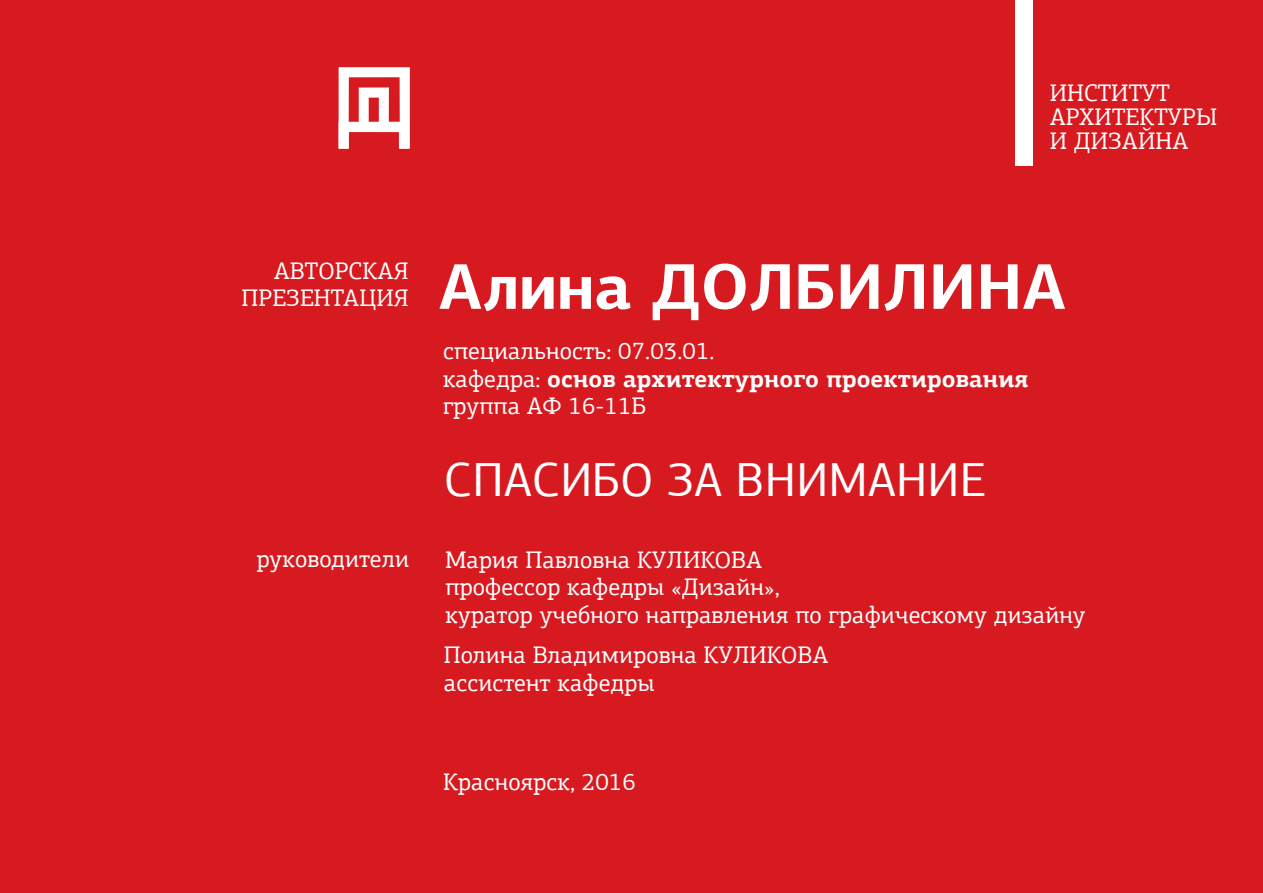
<style>
.page{position:relative;width:1263px;height:893px;background:#d71920}
.page>*{position:absolute;margin:0;border:0;box-sizing:border-box;transform-origin:0 0}
.t1{font:700 64.65px "PF Agora Sans Pro";letter-spacing:.005em;color:#fff}
.t2{font:47.85px "PF Agora Sans Pro";letter-spacing:.005em;color:#fff}
.t3{font:24px/27.6px "PF Agora Slab Pro";letter-spacing:.005em;color:#fff}
.s1{font-weight:700}
</style>
<div class="page">
<div style="left:1016px;top:0;width:17px;height:166px;background:#fff"></div>
<svg style="left:339px;top:67px;width:71px;height:82px"></svg>
<p class="t3" style="left:1050px;top:81px;width:169px;line-height:23.9px">ИНСТИТУТ<br>АРХИТЕКТУРЫ<br>И ДИЗАЙНА</p>
<p class="t3" style="left:242px;top:257px;width:169px;text-align:right">АВТОРСКАЯ<br>ПРЕЗЕНТАЦИЯ</p>
<p class="t3" style="left:257px;top:545px;width:154px">руководители</p>
<h1 class="t1" style="left:439px;top:246px;width:628px">Алина ДОЛБИЛИНА</h1>
<p class="t3" style="left:443px;top:337px;width:587px">специальность: 07.03.01.<br>кафедра: <span class="s1">основ архитектурного проектирования </span>группа АФ 16-11Б</p>
<h2 class="t2" style="left:444px;top:451px;width:544px">СПАСИБО ЗА ВНИМАНИЕ</h2>
<p class="t3" style="left:446px;top:546px;width:641px">Мария Павловна КУЛИКОВА<br>профессор кафедры «Дизайн»,<br>куратор учебного направления по графическому дизайну</p>
<p class="t3" style="left:444px;top:641px;width:386px">Полина Владимировна КУЛИКОВА ассистент кафедры</p>
<p class="t3" style="left:443px;top:768px;width:194px">Красноярск, 2016</p>
</div>
